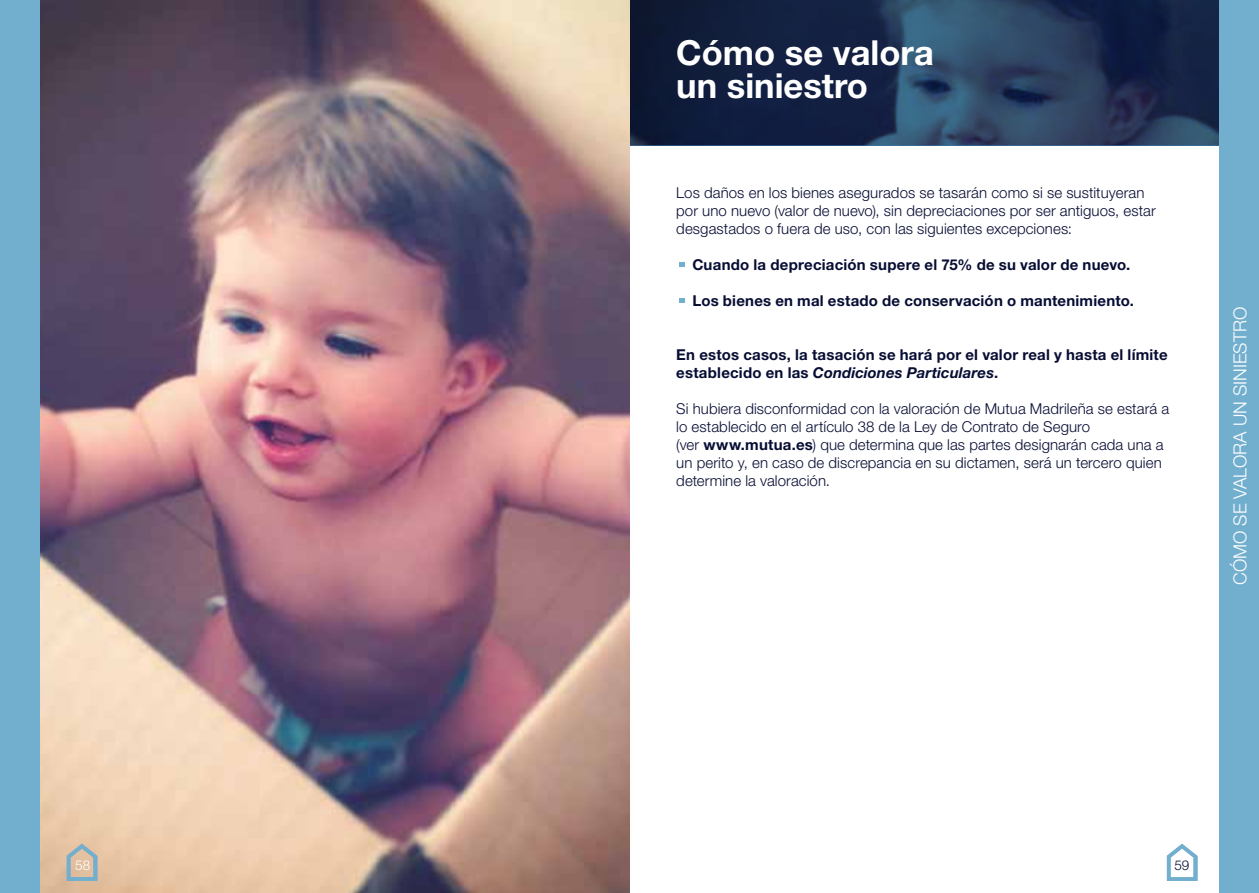
<style>
.page{position:relative;width:1259px;height:893px;background:#fff}
.page>*{position:absolute;margin:0;border:0;box-sizing:border-box;transform-origin:0 0}
.t1{font:700 34.5px/33px "Helvetica Neue LT Std";color:#fff}
.t2{font:300 18px "Helvetica Neue LT Std";color:#fff}
.t3{font:300 15px/18px "Helvetica Neue LT Std";letter-spacing:.005em;color:#070d33}
.t4{font:700 15px/18px "Helvetica Neue LT Std";letter-spacing:.015em;color:#070d33}
.t5{font:300 13.5px "Helvetica Neue LT Std";color:#fff}
.t6{font:300 13.5px "Helvetica Neue LT Std";color:#070d33}
.s1{font-style:italic}
.s2{font-weight:700}
</style>
<div class="page">
<svg style="left:629px;top:0;width:590px;height:145px;background:#1d2f4f"></svg>
<div style="left:1219px;top:0;width:40px;height:893px;background:#72afce"></div>
<img style="left:39px;top:0;width:590px;height:893px">
<div style="left:0;top:0;width:39px;height:893px;background:#72afce"></div>
<svg style="left:1167px;top:844px;width:30px;height:37px"></svg>
<svg style="left:67px;top:844px;width:37px;height:37px"></svg>
<svg style="left:679px;top:262px;width:6px;height:5px"></svg>
<svg style="left:679px;top:298px;width:6px;height:5px"></svg>
<h1 class="t1" style="left:676px;top:35px;width:259px">Cómo se valora un siniestro</h1>
<p class="t3" style="left:676px;top:183px;width:481px">Los daños en los bienes asegurados se tasarán como si se sustituyeran por uno nuevo (valor de nuevo), sin depreciaciones por ser antiguos, estar desgastados o fuera de uso, con las siguientes excepciones:</p>
<p class="t4" style="left:692px;top:255px;width:439px">Cuando la depreciación supere el 75% de su valor de nuevo.</p>
<p class="t4" style="left:692px;top:291px;width:443px">Los bienes en mal estado de conservación o mantenimiento.</p>
<p class="t4" style="left:676px;top:345px;width:493px">En estos casos, la tasación se hará por el valor real y hasta el límite establecido en las <span class="s1">Condiciones Particulares</span>.</p>
<p class="t3" style="left:676px;top:399px;width:494px">Si hubiera disconformidad con la valoración de Mutua Madrileña se estará a lo establecido en el artículo 38 de la Ley de Contrato de Seguro<br>(ver <span class="s2">www.mutua.es</span>) que determina que las partes designarán cada una a un perito y, en caso de discrepancia en su dictamen, será un tercero quien determine la valoración.</p>
<p class="t2" style="left:1229px;top:585px;width:280px;rotate:-90deg">CÓMO SE VALORA UN SINIESTRO</p>
<p class="t5" style="left:75px;top:857px;width:17px">58</p>
<p class="t6" style="left:1174px;top:856px;width:17px">59</p>
</div>
